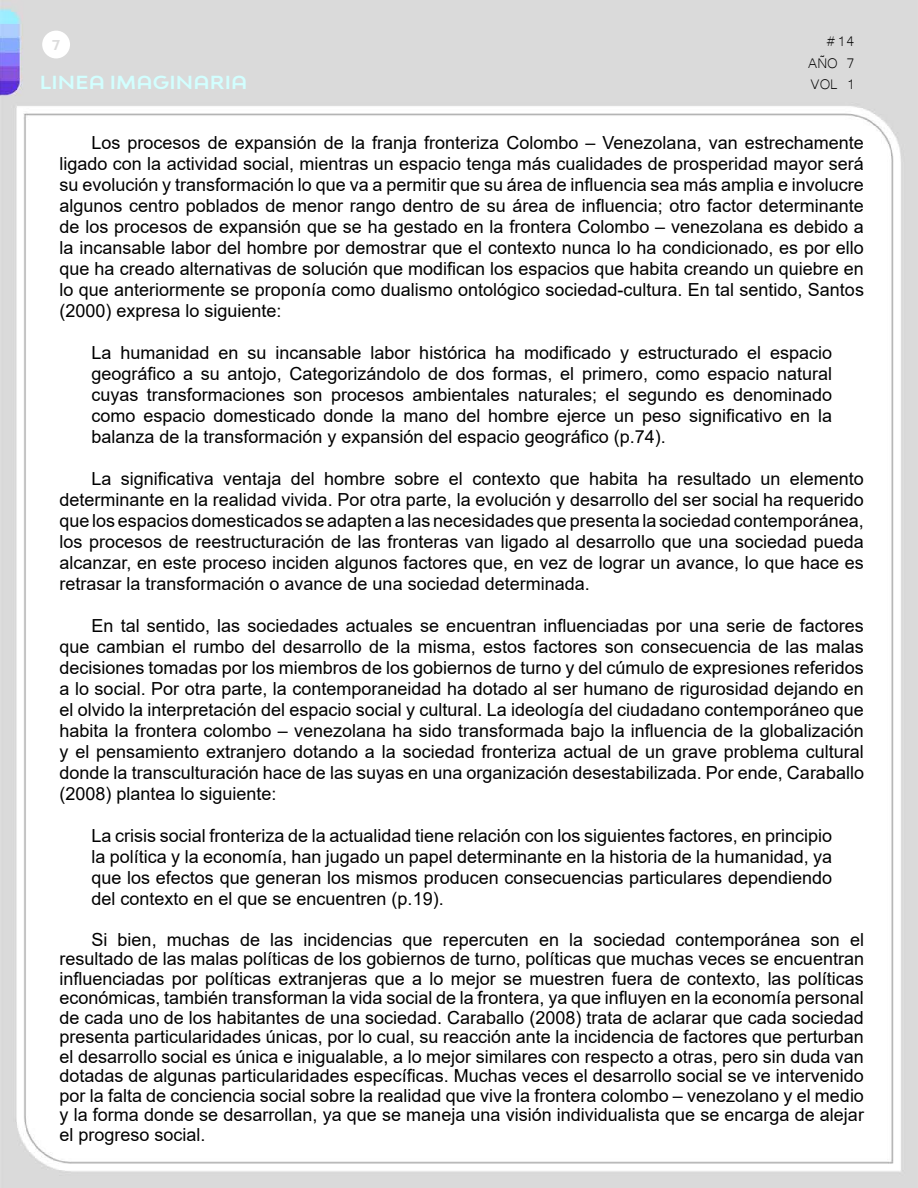
<style>
.page{position:relative;width:918px;height:1188px;background:#fff}
.page>*{position:absolute;margin:0;border:0;box-sizing:border-box;transform-origin:0 0}
.t1{font:18px/21px "Arial";color:#000;text-align:justify}
.t2{font:700 expanded 18px "Bw Modelica SS01";letter-spacing:.01em;color:#d2ffff}
.t3{font:18px/21.6px "Microsoft Yi Baiti";color:#000;text-align:justify}
.t4{font:700 expanded 13.5px "Bw Modelica SS01";color:#dbdbdb}
</style>
<div class="page">
<img style="left:0;top:0;width:918px;height:1188px">
<div style="left:42px;top:31px;width:28px;height:27px;background:#fff;border-radius:50%"></div>
<p class="t4" style="left:52px;top:36px;width:10px">7</p>
<p class="t2" style="left:40px;top:71px;width:209px">LINEA IMAGINARIA</p>
<p class="t3" style="left:808px;top:29px;width:48px;text-indent:17px">#14<br>AÑO 7<br>VOL 1</p>
<p class="t1" style="left:60px;top:132px;width:806px;text-indent:32px">Los procesos de expansión de la franja fronteriza Colombo – Venezolana, van estrechamente ligado con la actividad social, mientras un espacio tenga más cualidades de prosperidad mayor será su evolución y transformación lo que va a permitir que su área de influencia sea más amplia e involucre algunos centro poblados de menor rango dentro de su área de influencia; otro factor determinante de los procesos de expansión que se ha gestado en la frontera Colombo – venezolana es debido a la incansable labor del hombre por demostrar que el contexto nunca lo ha condicionado, es por ello que ha creado alternativas de solución que modifican los espacios que habita creando un quiebre en lo que anteriormente se proponía como dualismo ontológico sociedad-cultura. En tal sentido, Santos (2000) expresa lo siguiente:</p>
<p class="t1" style="left:91px;top:342px;width:742px">La humanidad en su incansable labor histórica ha modificado y estructurado el espacio geográfico a su antojo, Categorizándolo de dos formas, el primero, como espacio natural cuyas transformaciones son procesos ambientales naturales; el segundo es denominado como espacio domesticado donde la mano del hombre ejerce un peso significativo en la balanza de la transformación y expansión del espacio geográfico (p.74).</p>
<p class="t1" style="left:60px;top:468px;width:806px;text-indent:32px">La significativa ventaja del hombre sobre el contexto que habita ha resultado un elemento determinante en la realidad vivida. Por otra parte, la evolución y desarrollo del ser social ha requerido que los espacios domesticados se adapten a las necesidades que presenta la sociedad contemporánea, los procesos de reestructuración de las fronteras van ligado al desarrollo que una sociedad pueda alcanzar, en este proceso inciden algunos factores que, en vez de lograr un avance, lo que hace es retrasar la transformación o avance de una sociedad determinada.</p>
<p class="t1" style="left:60px;top:615px;width:806px;text-indent:32px">En tal sentido, las sociedades actuales se encuentran influenciadas por una serie de factores que cambian el rumbo del desarrollo de la misma, estos factores son consecuencia de las malas decisiones tomadas por los miembros de los gobiernos de turno y del cúmulo de expresiones referidos a lo social. Por otra parte, la contemporaneidad ha dotado al ser humano de rigurosidad dejando en el olvido la interpretación del espacio social y cultural. La ideología del ciudadano contemporáneo que habita la frontera colombo – venezolana ha sido transformada bajo la influencia de la globalización y el pensamiento extranjero dotando a la sociedad fronteriza actual de un grave problema cultural donde la transculturación hace de las suyas en una organización desestabilizada. Por ende, Caraballo (2008) plantea lo siguiente:</p>
<p class="t1" style="left:91px;top:825px;width:742px">La crisis social fronteriza de la actualidad tiene relación con los siguientes factores, en principio la política y la economía, han jugado un papel determinante en la historia de la humanidad, ya que los efectos que generan los mismos producen consecuencias particulares dependiendo del contexto en el que se encuentren (p.19).</p>
<p class="t1" style="left:60px;top:930px;width:806px;line-height:19.5px;text-indent:32px">Si bien, muchas de las incidencias que repercuten en la sociedad contemporánea son el resultado de las malas políticas de los gobiernos de turno, políticas que muchas veces se encuentran influenciadas por políticas extranjeras que a lo mejor se muestren fuera de contexto, las políticas económicas, también transforman la vida social de la frontera, ya que influyen en la economía personal de cada uno de los habitantes de una sociedad. Caraballo (2008) trata de aclarar que cada sociedad presenta particularidades únicas, por lo cual, su reacción ante la incidencia de factores que perturban el desarrollo social es única e inigualable, a lo mejor similares con respecto a otras, pero sin duda van dotadas de algunas particularidades específicas. Muchas veces el desarrollo social se ve intervenido por la falta de conciencia social sobre la realidad que vive la frontera colombo – venezolano y el medio y la forma donde se desarrollan, ya que se maneja una visión individualista que se encarga de alejar el progreso social.</p>
</div>
